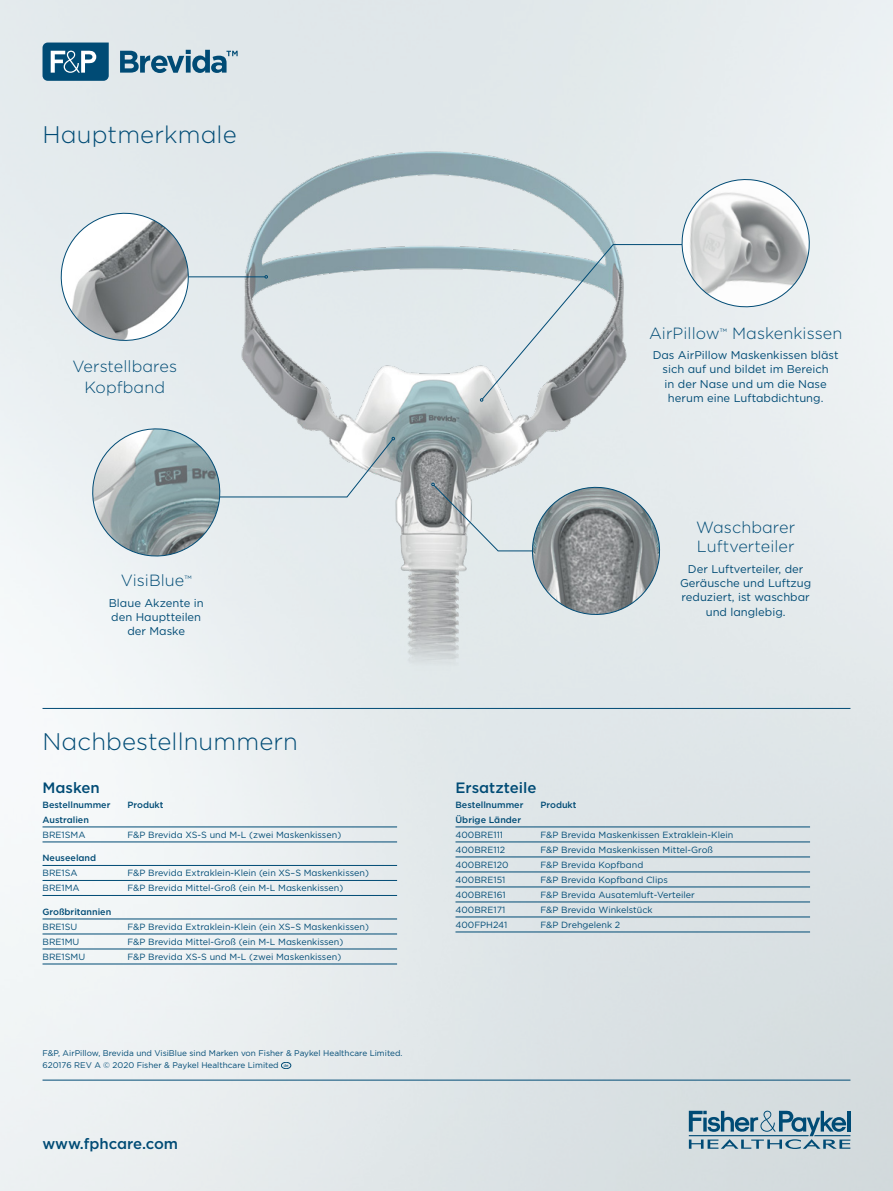
<style>
.page{position:relative;width:893px;height:1191px;background:#fff}
.page>*{position:absolute;margin:0;border:0;box-sizing:border-box;transform-origin:0 0}
.t1{font:300 24px "Gotham";letter-spacing:.005em;color:#004b75}
.t2{font:300 16.2px/19.5px "Gotham";letter-spacing:.005em;color:#004b75}
.t3{font:500 15px "Gotham";color:#004b75}
.t4{font:11.25px/14.2px "Gotham";color:#004b75;text-align:center}
.t5{font:9px "Gotham";color:#004b75}
.t6{font:500 9px "Gotham";color:#004b75}
.t7{font:8.25px/12px "Gotham";color:#004b75}
</style>
<div class="page">
<img style="left:0;top:0;width:893px;height:1191px">
<img style="left:195px;top:129px;width:446px;height:541px">
<svg style="left:281px;top:1062px;width:10px;height:6px"></svg>
<svg style="left:689px;top:1110px;width:161px;height:39px;background:#8eacbb"></svg>
<hr style="left:43px;top:1079px;width:807px;height:1px;background:#004b75">
<hr style="left:43px;top:826px;width:354px;height:1px;background:#004b75">
<hr style="left:43px;top:841px;width:354px;height:1px;background:#004b75">
<hr style="left:43px;top:865px;width:354px;height:1px;background:#004b75">
<hr style="left:43px;top:880px;width:354px;height:1px;background:#004b75">
<hr style="left:43px;top:895px;width:354px;height:1px;background:#004b75">
<hr style="left:43px;top:918px;width:354px;height:1px;background:#004b75">
<hr style="left:43px;top:933px;width:354px;height:1px;background:#004b75">
<hr style="left:43px;top:948px;width:354px;height:1px;background:#004b75">
<hr style="left:43px;top:963px;width:354px;height:1px;background:#004b75">
<hr style="left:455px;top:826px;width:355px;height:1px;background:#004b75">
<hr style="left:455px;top:841px;width:355px;height:1px;background:#004b75">
<hr style="left:455px;top:856px;width:355px;height:1px;background:#004b75">
<hr style="left:455px;top:871px;width:355px;height:1px;background:#004b75">
<hr style="left:455px;top:886px;width:355px;height:1px;background:#004b75">
<hr style="left:455px;top:901px;width:355px;height:1px;background:#004b75">
<hr style="left:455px;top:916px;width:355px;height:1px;background:#004b75">
<hr style="left:455px;top:931px;width:355px;height:1px;background:#004b75">
<svg style="left:43px;top:43px;width:66px;height:38px;background:#2d6b8d"></svg>
<svg style="left:120px;top:50px;width:118px;height:23px;background:#779eb3"></svg>
<hr style="left:43px;top:708px;width:807px;height:1px;background:#004b75">
<hr style="left:106px;top:276px;width:159px;height:1px;background:#004b75">
<svg style="left:57px;top:209px;width:136px;height:135px"></svg>
<svg style="left:88px;top:424px;width:307px;height:136px;background:#c9d3d6"></svg>
<svg style="left:431px;top:483px;width:233px;height:135px;background:#b5bbbe"></svg>
<svg style="left:480px;top:175px;width:334px;height:226px;background:#d3dbdd"></svg>
<h1 class="t1" style="left:43px;top:119px;width:196px">Hauptmerkmale</h1>
<h2 class="t2" style="left:72px;top:356px;width:106px;line-height:21px;text-align:center">Verstellbares<br>Kopfband</h2>
<h2 class="t2" style="left:121px;top:570px;width:72px">VisiBlue<sup>™</sup></h2>
<p class="t4" style="left:109px;top:595px;width:96px">Blaue Akzente in den Hauptteilen der Maske</p>
<h1 class="t1" style="left:43px;top:726px;width:257px">Nachbestellnummern</h1>
<h3 class="t3" style="left:43px;top:778px;width:59px">Masken</h3>
<p class="t6" style="left:43px;top:799px;width:69px">Bestellnummer</p>
<p class="t6" style="left:128px;top:799px;width:37px">Produkt</p>
<p class="t6" style="left:43px;top:814px;width:48px">Australien</p>
<p class="t5" style="left:43px;top:829px;width:44px">BRE1SMA</p>
<p class="t5" style="left:128px;top:829px;width:215px">F&amp;P Brevida XS-S und M-L (zwei Maskenkissen)</p>
<p class="t6" style="left:43px;top:852px;width:55px">Neuseeland</p>
<p class="t5" style="left:43px;top:867px;width:36px">BRE1SA</p>
<p class="t5" style="left:128px;top:867px;width:243px">F&amp;P Brevida Extraklein-Klein (ein XS–S Maskenkissen)</p>
<p class="t5" style="left:43px;top:882px;width:39px">BRE1MA</p>
<p class="t5" style="left:128px;top:882px;width:217px">F&amp;P Brevida Mittel-Groß (ein M-L Maskenkissen)</p>
<p class="t6" style="left:43px;top:906px;width:70px">Großbritannien</p>
<p class="t5" style="left:43px;top:921px;width:36px">BRE1SU</p>
<p class="t5" style="left:128px;top:921px;width:243px">F&amp;P Brevida Extraklein-Klein (ein XS–S Maskenkissen)</p>
<p class="t5" style="left:43px;top:936px;width:38px">BRE1MU</p>
<p class="t5" style="left:128px;top:936px;width:217px">F&amp;P Brevida Mittel-Groß (ein M-L Maskenkissen)</p>
<p class="t5" style="left:43px;top:951px;width:44px">BRE1SMU</p>
<p class="t5" style="left:128px;top:951px;width:215px">F&amp;P Brevida XS-S und M-L (zwei Maskenkissen)</p>
<p class="t7" style="left:43px;top:1047px;width:362px">F&amp;P, AirPillow, Brevida und VisiBlue sind Marken von Fisher &amp; Paykel Healthcare Limited.<br>620176 REV A © 2020 Fisher &amp; Paykel Healthcare Limited <sup>de</sup></p>
<h3 class="t3" style="left:43px;top:1133px;width:137px">www.fphcare.com</h3>
<h2 class="t2" style="left:649px;top:323px;width:195px">AirPillow<sup>™</sup> Maskenkissen</h2>
<p class="t4" style="left:653px;top:348px;width:187px">Das AirPillow Maskenkissen bläst sich auf und bildet im Bereich<br>in der Nase und um die Nase herum eine Luftabdichtung.</p>
<h2 class="t2" style="left:696px;top:517px;width:100px">Waschbarer<br>Luftverteiler</h2>
<p class="t4" style="left:680px;top:561px;width:133px">Der Luftverteiler, der<br>Geräusche und Luftzug reduziert, ist waschbar und langlebig.</p>
<h3 class="t3" style="left:455px;top:778px;width:82px">Ersatzteile</h3>
<p class="t6" style="left:455px;top:799px;width:69px">Bestellnummer</p>
<p class="t6" style="left:540px;top:799px;width:37px">Produkt</p>
<p class="t6" style="left:455px;top:814px;width:67px">Übrige Länder</p>
<p class="t5" style="left:455px;top:829px;width:49px">400BRE111</p>
<p class="t5" style="left:540px;top:829px;width:194px">F&amp;P Brevida Maskenkissen Extraklein-Klein</p>
<p class="t5" style="left:455px;top:844px;width:51px">400BRE112</p>
<p class="t5" style="left:540px;top:844px;width:174px">F&amp;P Brevida Maskenkissen Mittel-Groß</p>
<p class="t5" style="left:455px;top:859px;width:54px">400BRE120</p>
<p class="t5" style="left:540px;top:859px;width:104px">F&amp;P Brevida Kopfband</p>
<p class="t5" style="left:455px;top:874px;width:51px">400BRE151</p>
<p class="t5" style="left:540px;top:874px;width:129px">F&amp;P Brevida Kopfband Clips</p>
<p class="t5" style="left:455px;top:889px;width:52px">400BRE161</p>
<p class="t5" style="left:540px;top:889px;width:156px">F&amp;P Brevida Ausatemluft-Verteiler</p>
<p class="t5" style="left:455px;top:904px;width:51px">400BRE171</p>
<p class="t5" style="left:540px;top:904px;width:114px">F&amp;P Brevida Winkelstück</p>
<p class="t5" style="left:455px;top:919px;width:53px">400FPH241</p>
<p class="t5" style="left:540px;top:919px;width:81px">F&amp;P Drehgelenk 2</p>
</div>
